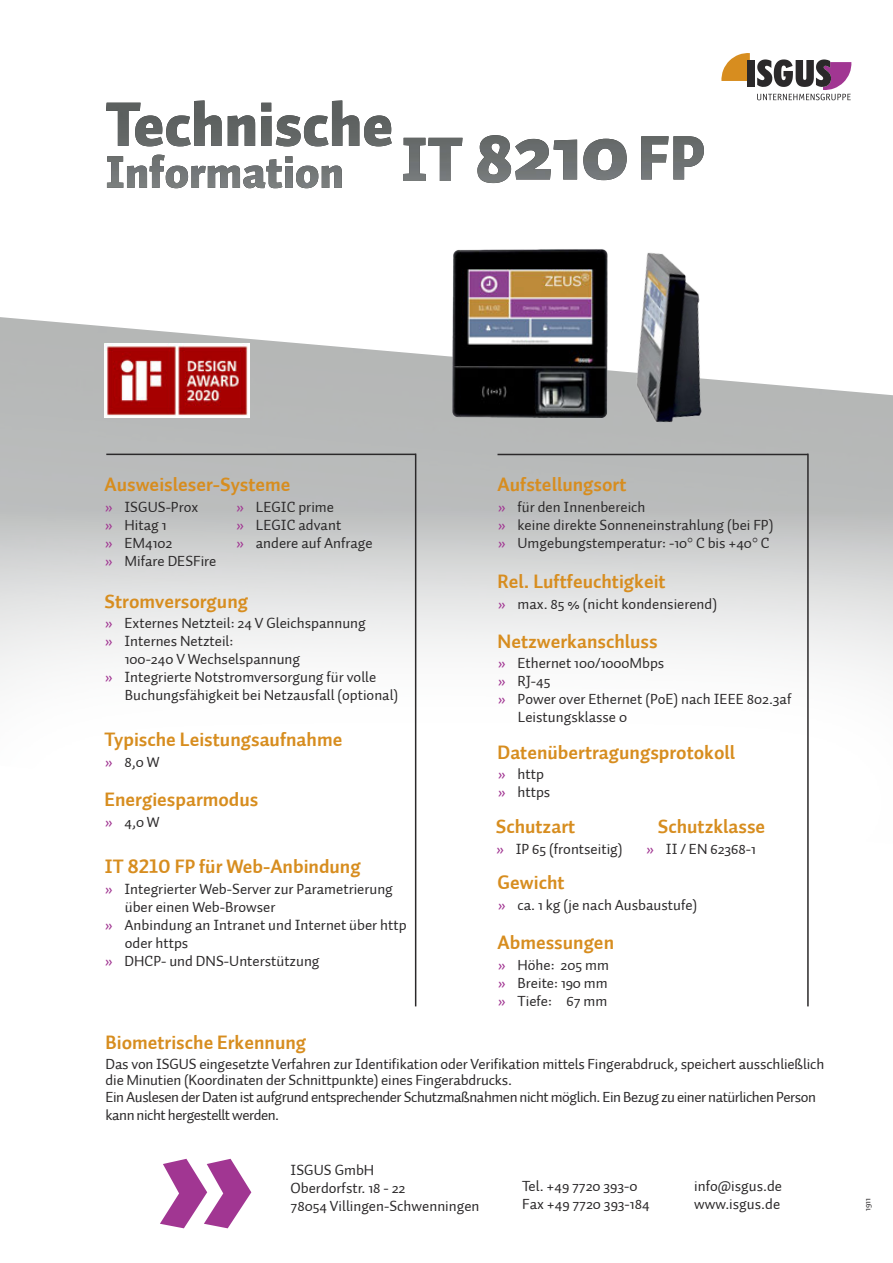
<style>
.page{position:relative;width:893px;height:1263px;background:#fff}
.page>*{position:absolute;margin:0;border:0;box-sizing:border-box;transform-origin:0 0}
.t1{font:19.5px "Auto 1 Bold LF";color:#d78d1f}
.t2{font:15px/18px "Auto 1";color:#2b292a}
.t3{font:15px "Auto 1";letter-spacing:-.03em;color:#2b292a}
.t4{font:9px "Auto 1";color:#2b292a}
.s1{color:#a13692}
</style>
<div class="page">
<img style="left:0;top:317px;width:893px;height:193px">
<svg style="left:0;top:510px;width:893px;height:497px"></svg>
<img style="left:104px;top:343px;width:146px;height:75px">
<svg style="left:721px;top:53px;width:29px;height:28px"></svg>
<div style="left:747px;top:60px;width:7px;height:26px;background:#2b292a"></div>
<svg style="left:757px;top:59px;width:94px;height:41px"></svg>
<svg style="left:160px;top:1159px;width:91px;height:69px"></svg>
<hr style="left:106px;top:454px;width:310px;height:1px;background:#2b292a">
<hr style="left:497px;top:454px;width:311px;height:1px;background:#2b292a">
<hr style="left:415px;top:454px;width:1px;height:552px;background:#2b292a">
<hr style="left:807px;top:454px;width:2px;height:552px;background:#2b292a">
<img style="left:400px;top:249px;width:235px;height:203px">
<img style="left:635px;top:252px;width:128px;height:202px">
<svg style="left:106px;top:115px;width:598px;height:74px"></svg>
<img style="left:106px;top:100px;width:267px;height:46px">
<h1 class="t1" style="left:104px;top:472px;width:188px">Ausweisleser-Systeme</h1>
<p class="t2" style="left:104px;top:498px;width:95px"><span class="s1">»</span> ISGUS-Prox</p>
<p class="t2" style="left:236px;top:498px;width:100px"><span class="s1">»</span> LEGIC prime</p>
<p class="t2" style="left:104px;top:516px;width:63px"><span class="s1">»</span> Hitag 1</p>
<p class="t2" style="left:236px;top:516px;width:107px"><span class="s1">»</span> LEGIC advant</p>
<p class="t2" style="left:104px;top:534px;width:69px"><span class="s1">»</span> EM4102</p>
<p class="t2" style="left:236px;top:534px;width:138px"><span class="s1">»</span> andere auf Anfrage</p>
<p class="t2" style="left:104px;top:552px;width:114px"><span class="s1">»</span> Mifare DESFire</p>
<h1 class="t1" style="left:104px;top:588px;width:145px">Stromversorgung</h1>
<p class="t2" style="left:104px;top:614px;width:263px"><span class="s1">»</span> Externes Netzteil: 24 V Gleichspannung</p>
<p class="t2" style="left:104px;top:632px;width:130px"><span class="s1">»</span> Internes Netzteil:</p>
<p class="t2" style="left:125px;top:650px;width:177px">100-240 V Wechselspannung</p>
<p class="t2" style="left:104px;top:668px;width:273px"><span class="s1">»</span> Integrierte Notstromversorgung für volle</p>
<p class="t2" style="left:125px;top:686px;width:275px">Buchungsfähigkeit bei Netzausfall (optional)</p>
<h1 class="t1" style="left:104px;top:727px;width:239px">Typische Leistungsaufnahme</h1>
<p class="t2" style="left:104px;top:753px;width:57px"><span class="s1">»</span> 8,0 W</p>
<h1 class="t1" style="left:104px;top:787px;width:155px">Energiesparmodus</h1>
<p class="t2" style="left:104px;top:813px;width:57px"><span class="s1">»</span> 4,0 W</p>
<h1 class="t1" style="left:104px;top:854px;width:258px">IT 8210 FP für Web-Anbindung</h1>
<p class="t2" style="left:104px;top:880px;width:290px"><span class="s1">»</span> Integrierter Web-Server zur Parametrierung</p>
<p class="t2" style="left:125px;top:898px;width:152px">über einen Web-Browser</p>
<p class="t2" style="left:104px;top:916px;width:304px"><span class="s1">»</span> Anbindung an Intranet und Internet über http</p>
<p class="t2" style="left:125px;top:934px;width:65px">oder https</p>
<p class="t2" style="left:104px;top:952px;width:217px"><span class="s1">»</span> DHCP- und DNS-Unterstützung</p>
<h1 class="t1" style="left:497px;top:472px;width:130px">Aufstellungsort</h1>
<p class="t2" style="left:497px;top:498px;width:277px"><span class="s1">»</span> für den Innenbereich<br><span class="s1">»</span> keine direkte Sonneneinstrahlung (bei FP) <span class="s1">»</span> Umgebungstemperatur: -10° C bis +40° C</p>
<h1 class="t1" style="left:497px;top:569px;width:170px">Rel. Luftfeuchtigkeit</h1>
<p class="t2" style="left:497px;top:595px;width:221px"><span class="s1">»</span> max. 85 % (nicht kondensierend)</p>
<h1 class="t1" style="left:497px;top:628px;width:162px">Netzwerkanschluss</h1>
<p class="t2" style="left:497px;top:654px;width:168px"><span class="s1">»</span> Ethernet 100/1000Mbps</p>
<p class="t2" style="left:497px;top:672px;width:54px"><span class="s1">»</span> RJ-45</p>
<p class="t2" style="left:497px;top:690px;width:295px"><span class="s1">»</span> Power over Ethernet (PoE) nach IEEE 802.3af</p>
<p class="t2" style="left:518px;top:708px;width:111px">Leistungsklasse 0</p>
<h1 class="t1" style="left:497px;top:739px;width:239px">Datenübertragungsprotokoll</h1>
<p class="t2" style="left:497px;top:765px;width:54px"><span class="s1">»</span> http <span class="s1">»</span> https</p>
<h1 class="t1" style="left:496px;top:814px;width:81px">Schutzart</h1>
<h1 class="t1" style="left:658px;top:814px;width:109px">Schutzklasse</h1>
<p class="t2" style="left:496px;top:840px;width:128px"><span class="s1">»</span> IP 65 (frontseitig)</p>
<p class="t2" style="left:646px;top:840px;width:112px"><span class="s1">»</span> II / EN 62368-1</p>
<h1 class="t1" style="left:497px;top:870px;width:69px">Gewicht</h1>
<p class="t2" style="left:497px;top:896px;width:201px"><span class="s1">»</span> ca. 1 kg (je nach Ausbaustufe)</p>
<h1 class="t1" style="left:497px;top:930px;width:118px">Abmessungen</h1>
<p class="t2" style="left:497px;top:956px;width:113px;text-align:justify"><span class="s1">»</span> Höhe: 205 mm <span class="s1">»</span> Breite: 190 mm <span class="s1">»</span> Tiefe: 67 mm</p>
<h1 class="t1" style="left:106px;top:1029px;width:202px">Biometrische Erkennung</h1>
<p class="t2" style="left:106px;top:1055px;width:720px;line-height:16.5px">Das von ISGUS eingesetzte Verfahren zur Identifikation oder Verifikation mittels Fingerabdruck, speichert ausschließlich die Minutien (Koordinaten der Schnittpunkte) eines Fingerabdrucks.<br>Ein Auslesen der Daten ist aufgrund entsprechender Schutzmaßnahmen nicht möglich. Ein Bezug zu einer natürlichen Person</p>
<p class="t3" style="left:106px;top:1105px;width:175px">kann nicht hergestellt werden.</p>
<p class="t2" style="left:291px;top:1161px;width:190px">ISGUS GmbH<br>Oberdorfstr. 18 - 22<br>78054 Villingen-Schwenningen</p>
<p class="t2" style="left:522px;top:1177px;width:129px">Tel. +49 7720 393-0<br>Fax +49 7720 393-184</p>
<p class="t2" style="left:694px;top:1177px;width:89px">info@isgus.de www.isgus.de</p>
<p class="t4" style="left:862px;top:1211px;width:14px;rotate:-90deg">1911</p>
</div>
